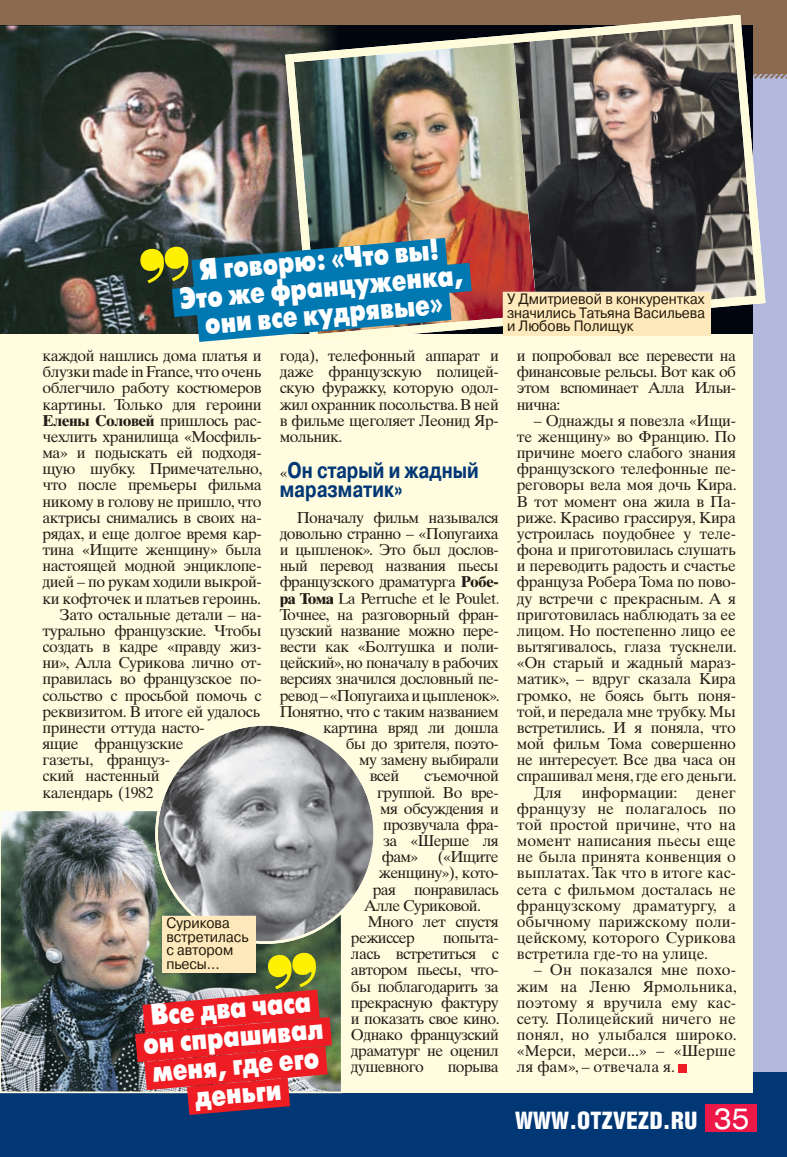
<style>
.page{position:relative;width:787px;height:1157px;background:#b2b9dd}
.page>*{position:absolute;margin:0;border:0;box-sizing:border-box;transform-origin:0 0}
.t1{font:30px/28.5px "Futura Futuris X";color:#fff;text-align:center;scale:.8 1}
.t2{font:900 24.15px "Helios Cond";color:#fff}
.t3{font:700 22.5px/19.5px "Pragmatica";color:#013775;scale:.8 1}
.t4{font:15.75px/16.2px "Times Ten LTCYR";letter-spacing:-.03em;color:#211e17;text-align:justify}
.t5{font:700 15.75px "Times Ten LTCYR";letter-spacing:-.03em;color:#211e17}
.t6{font:15px/13.5px "Pragmatica";color:#20180a;scale:.93 1}
.s1{font-family:"Times Ten LTCYR";font-weight:400;font-size:15.75px;color:#211e17}
.s2{font-weight:700}
.s3{font-weight:400}
.s4{font-family:"Helios Ext";font-weight:400;font-size:28.65px}
</style>
<div class="page">
<div style="left:0;top:1071px;width:787px;height:86px;background:#013775"></div>
<div style="left:0;top:0;width:787px;height:79px;background:#8c6a50"></div>
<div style="left:0;top:28px;width:753px;height:1065px;background:#fffce0"></div>
<img style="left:0;top:26px;width:285px;height:308px">
<div style="left:678px;top:1063px;width:8px;height:9px;background:#ee1d23"></div>
<div style="left:705px;top:1104px;width:52px;height:28px;background:#ed1748"></div>
<img style="left:0;top:811px;width:341px;height:281px">
<svg style="left:155px;top:725px;width:219px;height:219px"></svg>
<img style="left:285px;top:15px;width:480px;height:321px">
<svg style="left:140px;top:238px;width:332px;height:104px"></svg>
<svg style="left:135px;top:952px;width:197px;height:163px"></svg>
<div style="left:162px;top:915px;width:93px;height:17px;background:#fee9bc"></div>
<div style="left:162px;top:929px;width:93px;height:16px;background:#fee9bc"></div>
<div style="left:162px;top:942px;width:93px;height:17px;background:#fee9bc"></div>
<div style="left:162px;top:956px;width:93px;height:16px;background:#fee9bc"></div>
<div style="left:503px;top:292px;width:207px;height:16px;background:#fee9bc"></div>
<div style="left:503px;top:305px;width:207px;height:17px;background:#fee9bc"></div>
<div style="left:503px;top:319px;width:207px;height:16px;background:#fee9bc"></div>
<h1 class="t1" style="left:177px;top:259px;width:356px;line-height:27px;rotate:-5deg">Я говорю: «Что вы!<br>Это же француженка, они все кудрявые»</h1>
<p class="t4" style="left:280px;top:347px;width:220px">года), телефонный аппарат и даже французскую полицей&shy;скую фуражку, которую одол&shy;жил охранник посольства. В ней в фильме щеголяет Леонид Яр&shy;мольник.</p>
<h3 class="t3" style="left:280px;top:460px;width:250px"><span class="s1">«</span>Он старый и жадный маразматик»</h3>
<p class="t4" style="left:297px;top:509px;width:203px">Поначалу фильм назывался</p>
<p class="t4" style="left:280px;top:525px;width:220px">довольно странно – «Попугаиха</p>
<p class="t4" style="left:280px;top:541px;width:220px">и цыпленок». Это был дослов-</p>
<p class="t4" style="left:280px;top:558px;width:220px">ный перевод названия пьесы</p>
<p class="t4" style="left:280px;top:574px;width:220px">французского драматурга <span class="s2">Робе-</span></p>
<p class="t4" style="left:280px;top:590px;width:221px"><span class="s2">ра Тома</span> La Perruche et le Poulet.</p>
<p class="t4" style="left:280px;top:606px;width:220px">Точнее, на разговорный фран-</p>
<p class="t4" style="left:280px;top:622px;width:220px">цузский название можно пере-</p>
<p class="t4" style="left:280px;top:638px;width:220px">вести как «Болтушка и поли-</p>
<p class="t4" style="left:280px;top:654px;width:220px">цейский», но поначалу в рабочих</p>
<p class="t4" style="left:280px;top:671px;width:220px">версиях значился дословный пе-</p>
<p class="t4" style="left:280px;top:687px;width:221px">ревод – «Попугаиха и цыпленок».</p>
<p class="t4" style="left:280px;top:703px;width:220px">Понятно, что с таким названием</p>
<p class="t4" style="left:323px;top:719px;width:177px">картина вряд ли дошла</p>
<p class="t4" style="left:346px;top:735px;width:154px">бы до зрителя, поэто-</p>
<p class="t4" style="left:359px;top:751px;width:141px">му замену выбирали</p>
<p class="t4" style="left:370px;top:768px;width:31px">всей</p>
<p class="t4" style="left:424px;top:768px;width:76px">съемочной</p>
<p class="t4" style="left:377px;top:784px;width:123px">группой. Во вре-</p>
<p class="t4" style="left:380px;top:800px;width:120px">мя обсуждения и</p>
<p class="t4" style="left:383px;top:816px;width:117px">прозвучала фра-</p>
<p class="t4" style="left:383px;top:832px;width:117px">за «Шерше ля</p>
<p class="t4" style="left:382px;top:848px;width:119px">фам» («Ищите</p>
<p class="t4" style="left:379px;top:864px;width:121px">женщину»), кото-</p>
<p class="t4" style="left:373px;top:881px;width:128px">рая понравилась</p>
<p class="t4" style="left:364px;top:897px;width:119px">Алле Суриковой.</p>
<p class="t4" style="left:368px;top:913px;width:132px">Много лет спустя</p>
<p class="t4" style="left:351px;top:929px;width:65px">режиссер</p>
<p class="t4" style="left:43px;top:347px;width:221px">каждой нашлись дома платья и</p>
<p class="t4" style="left:43px;top:364px;width:221px">блузки made in France, что очень</p>
<p class="t4" style="left:43px;top:380px;width:221px">облегчило работу костюмеров</p>
<p class="t4" style="left:43px;top:396px;width:221px">картины. Только для героини</p>
<p class="t5" style="left:43px;top:411px;width:220px">Елены Соловей <span class="s3">пришлось рас-</span></p>
<p class="t4" style="left:43px;top:428px;width:220px">чехлить хранилища «Мосфиль-</p>
<p class="t4" style="left:43px;top:444px;width:220px">ма» и подыскать ей подходя-</p>
<p class="t4" style="left:43px;top:461px;width:221px">щую шубку. Примечательно,</p>
<p class="t4" style="left:43px;top:477px;width:221px">что после премьеры фильма</p>
<p class="t4" style="left:43px;top:493px;width:221px">никому в голову не пришло, что</p>
<p class="t4" style="left:43px;top:509px;width:220px">актрисы снимались в своих на-</p>
<p class="t4" style="left:43px;top:525px;width:220px">рядах, и еще долгое время кар-</p>
<p class="t4" style="left:43px;top:541px;width:221px">тина «Ищите женщину» была</p>
<p class="t4" style="left:43px;top:558px;width:221px">настоящей модной энциклопе-</p>
<p class="t4" style="left:43px;top:574px;width:220px">дией – по рукам ходили выкрой-</p>
<p class="t4" style="left:43px;top:590px;width:220px">ки кофточек и платьев героинь.</p>
<p class="t4" style="left:60px;top:606px;width:203px">Зато остальные детали – на-</p>
<p class="t4" style="left:43px;top:622px;width:221px">турально французские. Чтобы</p>
<p class="t4" style="left:43px;top:638px;width:220px">создать в кадре «правду жиз-</p>
<p class="t4" style="left:43px;top:654px;width:220px">ни», Алла Сурикова лично от-</p>
<p class="t4" style="left:43px;top:671px;width:220px">правилась во французское по-</p>
<p class="t4" style="left:43px;top:687px;width:220px">сольство с просьбой помочь с</p>
<p class="t4" style="left:43px;top:703px;width:219px">реквизитом. В итоге ей удалось</p>
<p class="t4" style="left:43px;top:719px;width:163px">принести оттуда насто-</p>
<p class="t4" style="left:43px;top:735px;width:143px">ящие французские</p>
<p class="t4" style="left:43px;top:751px;width:129px">газеты, француз-</p>
<p class="t4" style="left:43px;top:768px;width:119px">ский настенный</p>
<p class="t4" style="left:43px;top:784px;width:112px">календарь (1982</p>
<p class="t6" style="left:166px;top:918px;width:90px">Сурикова встретилась с автором пьесы…</p>
<p class="t4" style="left:351px;top:929px;width:150px;text-indent:92px">попыта&shy;лась встретиться с автором пьесы, что&shy;бы поблагодарить за прекрасную фактуру и показать свое кино.<br>Однако французский драматург не оценил душевного</p>
<h1 class="t1" style="left:140px;top:1002px;width:227px;rotate:-5deg">Все два часа он спрашивал меня, где его деньги</h1>
<p class="t4" style="left:448px;top:1058px;width:52px">порыва</p>
<p class="t6" style="left:507px;top:294px;width:214px;text-align:justify">У Дмитриевой в конкурентках значились Татьяна Васильева и Любовь Полищук</p>
<p class="t4" style="left:517px;top:347px;width:221px">и попробовал все перевести на финансовые рельсы. Вот как об этом вспоминает Алла Ильи&shy;нична:</p>
<p class="t4" style="left:534px;top:412px;width:204px">– Однажды я повезла «Ищи-</p>
<p class="t4" style="left:517px;top:428px;width:221px">те женщину» во Францию. По</p>
<p class="t4" style="left:517px;top:444px;width:221px">причине моего слабого знания</p>
<p class="t4" style="left:517px;top:461px;width:221px">французского телефонные пе-</p>
<p class="t4" style="left:517px;top:477px;width:221px">реговоры вела моя дочь Кира.</p>
<p class="t4" style="left:517px;top:493px;width:221px">В тот момент она жила в Па-</p>
<p class="t4" style="left:517px;top:509px;width:221px">риже. Красиво грассируя, Кира</p>
<p class="t4" style="left:517px;top:525px;width:221px">устроилась поудобнее у теле-</p>
<p class="t4" style="left:517px;top:541px;width:221px">фона и приготовилась слушать</p>
<p class="t4" style="left:517px;top:558px;width:221px">и переводить радость и счастье</p>
<p class="t4" style="left:517px;top:574px;width:221px">француза Робера Тома по пово-</p>
<p class="t4" style="left:517px;top:590px;width:221px">ду встречи с прекрасным. А я</p>
<p class="t4" style="left:517px;top:606px;width:221px">приготовилась наблюдать за ее</p>
<p class="t4" style="left:517px;top:622px;width:221px">лицом. Но постепенно лицо ее</p>
<p class="t4" style="left:517px;top:638px;width:221px">вытягивалось, глаза тускнели.</p>
<p class="t4" style="left:517px;top:654px;width:221px">«Он старый и жадный мараз-</p>
<p class="t4" style="left:517px;top:671px;width:221px">матик», – вдруг сказала Кира</p>
<p class="t4" style="left:517px;top:687px;width:221px">громко, не боясь быть поня-</p>
<p class="t4" style="left:517px;top:703px;width:221px">той, и передала мне трубку. Мы</p>
<p class="t4" style="left:517px;top:719px;width:221px">встретились. И я поняла, что</p>
<p class="t4" style="left:517px;top:735px;width:221px">мой фильм Тома совершенно</p>
<p class="t4" style="left:517px;top:751px;width:221px">не интересует. Все два часа он</p>
<p class="t4" style="left:517px;top:768px;width:221px">спрашивал меня, где его деньги.</p>
<p class="t4" style="left:534px;top:784px;width:30px">Для</p>
<p class="t4" style="left:517px;top:784px;width:221px;text-indent:65px">информации: денег французу не полагалось по той простой причине, что на момент написания пьесы еще не была принята конвенция о выплатах. Так что в итоге кас&shy;сета с фильмом досталась не французскому драматургу, а обычному парижскому поли&shy;цейскому, которого Сурикова встретила где-то на улице.</p>
<p class="t4" style="left:517px;top:961px;width:221px;text-indent:17px">– Он показался мне похо&shy;жим на Леню Ярмольника, поэтому я вручила ему кас&shy;сету. Полицейский ничего не понял, но улыбался широко. «Мерси, мерси...» – «Шерше ля фам», – отвечала я.</p>
<h2 class="t2" style="left:515px;top:1107px;width:236px">WWW.OTZVEZD.RU <span class="s4">35</span></h2>
</div>
